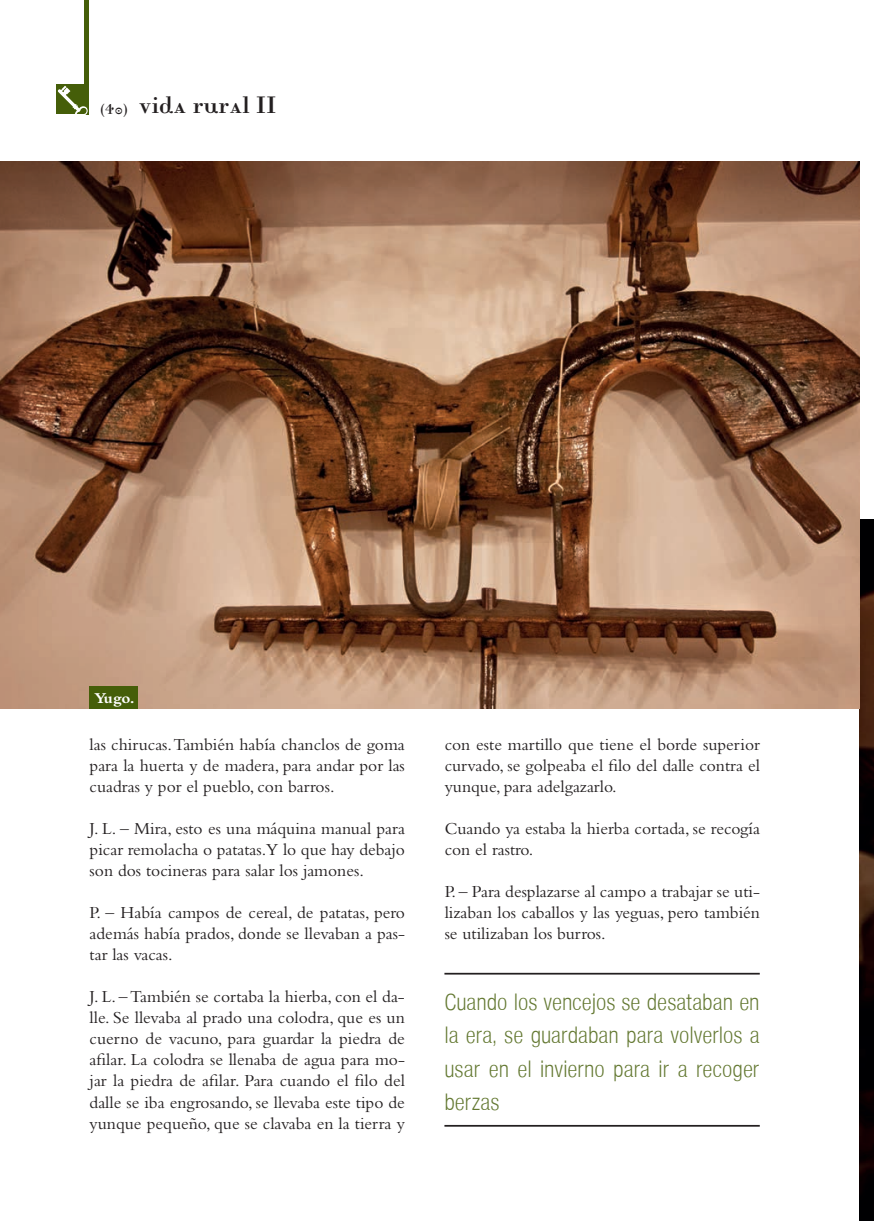
<style>
.page{position:relative;width:874px;height:1221px;background:#fff}
.page>*{position:absolute;margin:0;border:0;box-sizing:border-box;transform-origin:0 0}
.t1{font:24.5px/33.2px "Nimbus San D Ligh Cond";letter-spacing:-.005em;color:#637831;text-align:justify}
.t2{font:24.5px "Katrina";color:#231f20}
.t3{font:17.5px/21px "Bembo";color:#231f20;text-align:justify}
.t4{font:700 15.75px "Bembo";color:#fff}
.s1{font-size:15.75px}
</style>
<div class="page">
<div style="left:84px;top:0;width:5px;height:114px;background:#455e09"></div>
<div style="left:56px;top:84px;width:32px;height:30px;background:#455e09"></div>
<svg style="left:58px;top:86px;width:30px;height:28px"></svg>
<hr style="left:444px;top:972px;width:315px;height:2px;background:#231f20">
<hr style="left:444px;top:1124px;width:315px;height:2px;background:#231f20">
<img style="left:858px;top:519px;width:15px;height:701px">
<img style="left:0;top:162px;width:858px;height:546px">
<div style="left:89px;top:686px;width:49px;height:22px;background:#455e09"></div>
<h1 class="t2" style="left:101px;top:92px;width:177px"><span class="s1">(40)</span> vida rural II</h1>
<p class="t4" style="left:94px;top:689px;width:42px">Yugo.</p>
<p class="t3" style="left:90px;top:734px;width:316px">las chirucas. También había chanclos de goma para la huerta y de madera, para andar por las cuadras y por el pueblo, con barros.</p>
<p class="t3" style="left:90px;top:818px;width:317px">J. L. – Mira, esto es una máquina manual para picar remolacha o patatas.Y lo que hay debajo son dos tocineras para salar los jamones.</p>
<p class="t3" style="left:90px;top:902px;width:317px">P. – Había campos de cereal, de patatas, pero además había prados, donde se llevaban a pas&shy;tar las vacas.</p>
<p class="t3" style="left:90px;top:986px;width:317px">J. L. – También se cortaba la hierba, con el da&shy;lle. Se llevaba al prado una colodra, que es un cuerno de vacuno, para guardar la piedra de afilar. La colodra se llenaba de agua para mo&shy;jar la piedra de afilar. Para cuando el filo del dalle se iba engrosando, se llevaba este tipo de yunque pequeño, que se clavaba en la tierra y</p>
<p class="t3" style="left:444px;top:734px;width:317px">con este martillo que tiene el borde superior curvado, se golpeaba el filo del dalle contra el yunque, para adelgazarlo.</p>
<p class="t3" style="left:444px;top:818px;width:316px">Cuando ya estaba la hierba cortada, se recogía con el rastro.</p>
<p class="t3" style="left:444px;top:881px;width:317px">P. – Para desplazarse al campo a trabajar se uti&shy;lizaban los caballos y las yeguas, pero también se utilizaban los burros.</p>
<h1 class="t1" style="left:444px;top:985px;width:316px">Cuando los vencejos se desataban en la era, se guardaban para volverlos a usar en el invierno para ir a recoger berzas</h1>
</div>
